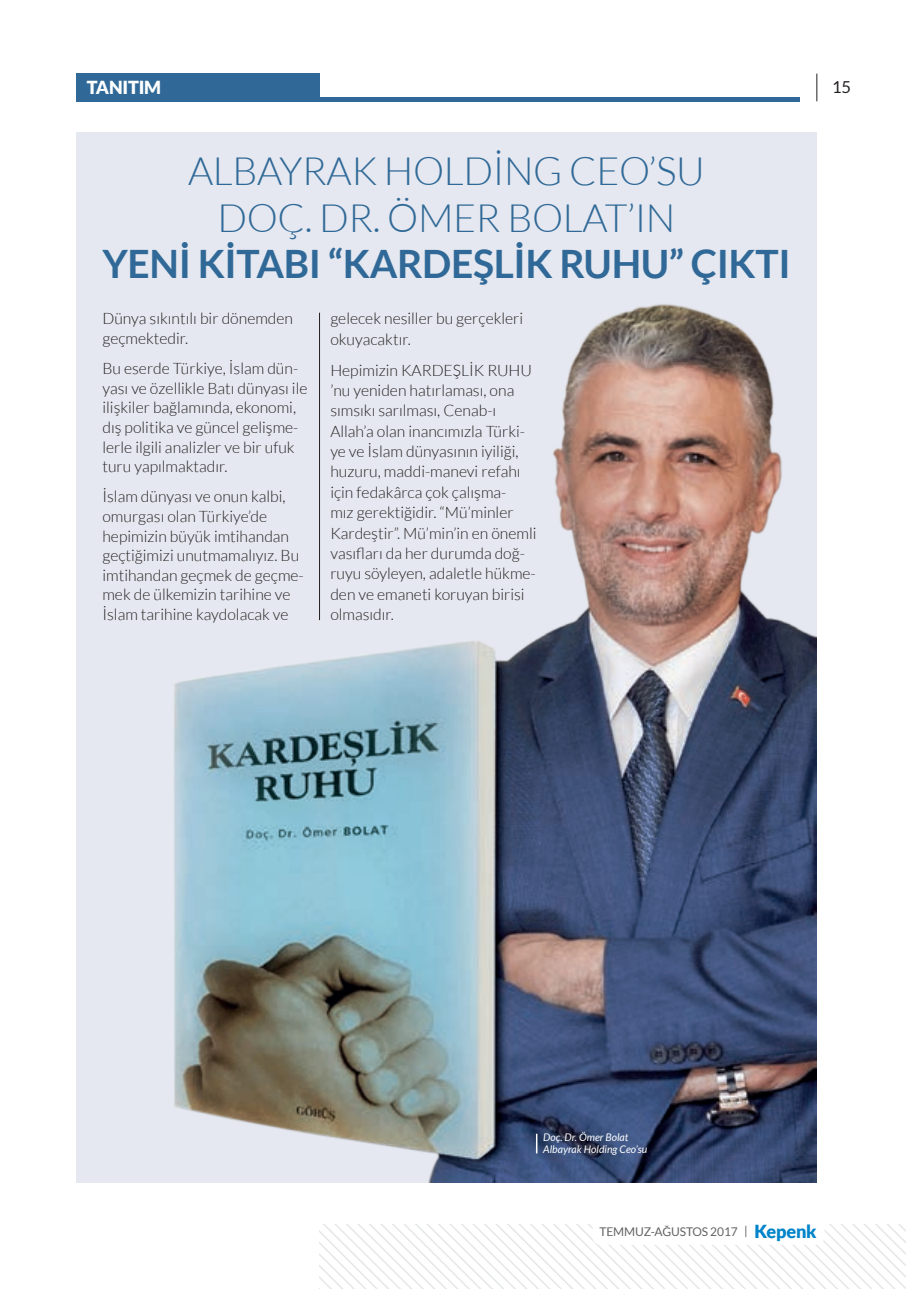
<style>
.page{position:relative;width:906px;height:1289px;background:#fff}
.page>*{position:absolute;margin:0;border:0;box-sizing:border-box;transform-origin:0 0}
.t1{font:300 39.15px/47px "Lato TR";letter-spacing:-.01em;color:#306997;text-align:center}
.t2{font:700 39.15px "Lato TR";letter-spacing:-.01em;color:#306997}
.t3{font:900 18px "Lato TR";letter-spacing:-.01em;color:#fff}
.t4{font:16.5px "Lato TR";color:#231f20}
.t5{font:300 15.75px/20.4px "Lato TR";color:#231f20}
.t6{font:12px "Lato TR";letter-spacing:-.01em;color:#636366}
.t7{font:italic 10.5px/12px "Lato TR";color:#fff}
.s1{font-weight:900;font-size:18px;color:#0084ca}
</style>
<div class="page">
<svg style="left:319px;top:1224px;width:587px;height:64px"></svg>
<div style="left:592px;top:1222px;width:232px;height:22px;background:#fff;border-radius:9px"></div>
<svg style="left:816px;top:74px;width:1px;height:27px"></svg>
<div style="left:77px;top:132px;width:739px;height:1050px;background:#e5e8f0"></div>
<img style="left:174px;top:304px;width:642px;height:878px">
<div style="left:77px;top:74px;width:243px;height:27px;background:#306997"></div>
<hr style="left:77px;top:97px;width:723px;height:4px;background:#306997">
<svg style="left:536px;top:1133px;width:1px;height:20px"></svg>
<hr style="left:319px;top:313px;width:1px;height:307px;background:#231f20">
<p class="t3" style="left:87px;top:77px;width:76px">TANITIM</p>
<p class="t4" style="left:832px;top:78px;width:21px">15</p>
<h1 class="t1" style="left:188px;top:147px;width:518px">ALBAYRAK HOLDİNG CEO’SU<br>DOÇ. DR. ÖMER BOLAT’IN</h1>
<h1 class="t2" style="left:102px;top:242px;width:689px">YENİ KİTABI “KARDEŞLI K RUHU” ÇIKTI</h1>
<p class="t5" style="left:102px;top:309px;width:192px;line-height:19.6px">Dünya sıkıntılı bir dönemden geçmektedir.</p>
<p class="t5" style="left:102px;top:358px;width:206px;line-height:19.6px">Bu eserde Türkiye, İslam dün&shy;yası ve özellikle Batı dünyası ile ilişkiler bağlamında, ekonomi, dış politika ve güncel gelişme&shy;lerle ilgili analizler ve bir ufuk turu yapılmaktadır.</p>
<p class="t5" style="left:102px;top:487px;width:203px;line-height:19.6px">İslam dünyası ve onun kalbi, omurgası olan Türkiye’de hepimizin büyük imtihandan geçtiğimizi unutmamalıyız. Bu imtihandan geçmek de geçme&shy;mek de ülkemizin tarihine ve<br>İslam tarihine kaydolacak ve</p>
<p class="t5" style="left:330px;top:308px;width:194px">gelecek nesiller bu gerçekleri okuyacaktır.</p>
<p class="t5" style="left:330px;top:360px;width:208px">Hepimizin KARDEŞLİK RUHU ’nu yeniden hatırlaması, ona sımsıkı sarılması, Cenab-ı<br>Allah’a olan inancımızla Türki&shy;ye ve İslam dünyasının iyiliği, huzuru, maddi-manevi refahı için fedakârca çok çalışma-<br>mız gerektiğidir. “Mü’minler<br>Kardeştir”. Mü’min’in en önemli vasıfları da her durumda doğ&shy;ruyu söyleyen, adaletle hükme&shy;den ve emaneti koruyan birisi olmasıdır.</p>
<p class="t7" style="left:543px;top:1131px;width:106px">Doç. Dr. Ömer Bolat<br>Albayrak Holding Ceo’su</p>
<p class="t6" style="left:599px;top:1225px;width:219px">TEMMUZ-AĞUSTOS 2017 | <span class="s1">Kepenk</span></p>
</div>
